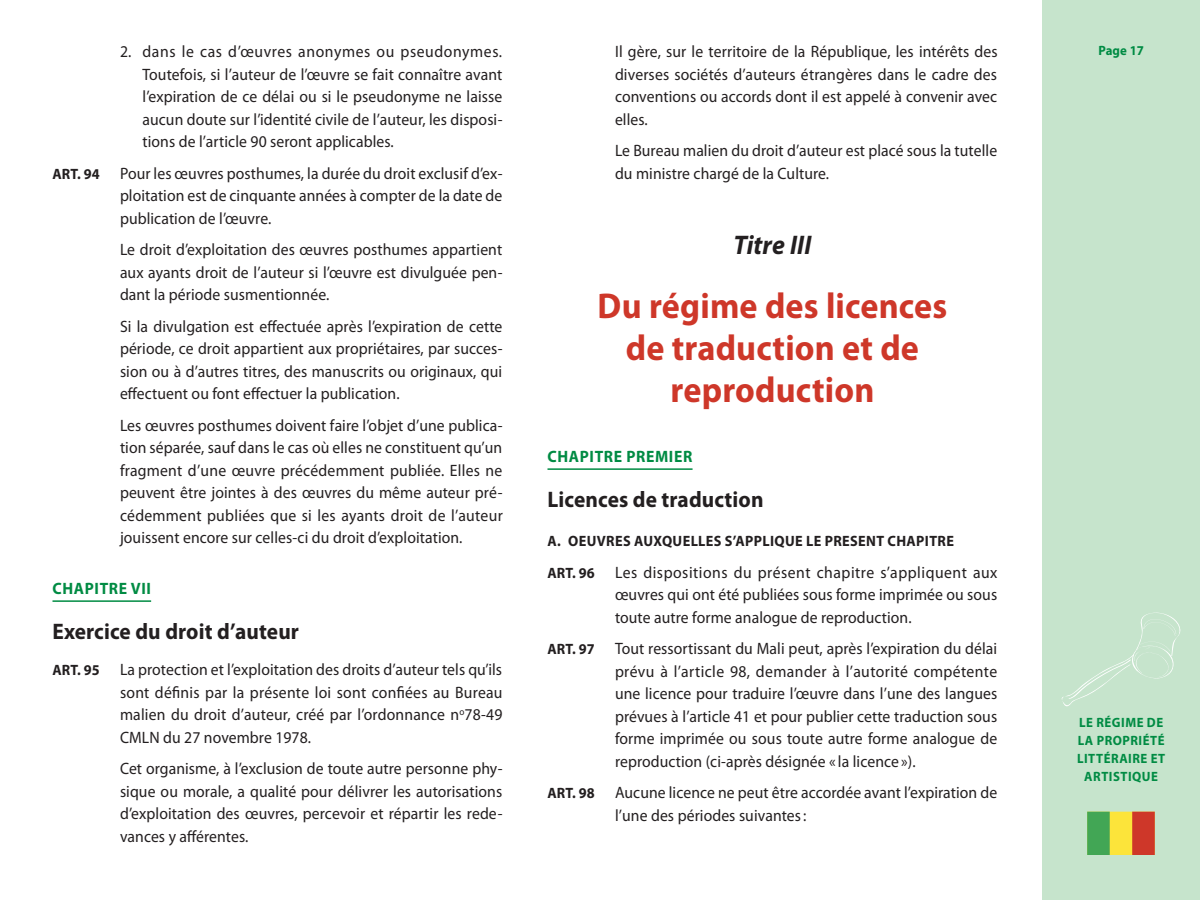
<style>
.page{position:relative;width:1200px;height:900px;background:#fff}
.page>*{position:absolute;margin:0;border:0;box-sizing:border-box;transform-origin:0 0}
.t1{font:700 36px/42px "Myriad Pro";letter-spacing:.005em;color:#ce3729;text-align:center;scale:.95 1}
.t2{font:italic 700 27px "Myriad Pro";letter-spacing:.005em;color:#231f20;scale:.95 1}
.t3{font:700 22.5px "Myriad Pro";letter-spacing:.005em;color:#231f20;scale:.95 1}
.t4{font:16.5px/22.5px "Myriad Pro";letter-spacing:.005em;color:#231f20;text-align:justify;scale:.95 1}
.t5{font:16.5px "Myriad Pro";letter-spacing:.04em;color:#231f20;scale:.95 1}
.t6{font:700 16.5px "Myriad Pro";letter-spacing:.04em;color:#008b43;scale:.95 1}
.t7{font:700 15px "Myriad Pro";letter-spacing:.025em;color:#231f20;scale:.95 1}
.t8{font:700 13.5px/18px "Myriad Pro";letter-spacing:.04em;color:#008b43;text-align:center;scale:.95 1}
.s1{font-weight:700;font-size:15px}
</style>
<div class="page">
<div style="left:1042px;top:0;width:158px;height:900px;background:#c6e4cc"></div>
<svg style="left:1087px;top:812px;width:68px;height:43px;background:#ae953d"></svg>
<svg style="left:1062px;top:613px;width:118px;height:93px"></svg>
<hr style="left:52px;top:600px;width:99px;height:2px;background:#008b43">
<hr style="left:548px;top:468px;width:145px;height:2px;background:#008b43">
<p class="t5" style="left:120px;top:43px;width:404px">2. dans le cas d’œuvres anonymes ou pseudonymes.</p>
<p class="t8" style="left:1098px;top:42px;width:49px">Page 17</p>
<p class="t4" style="left:142px;top:63px;width:380px">Toutefois, si l’auteur de l’œuvre se fait connaître avant l’expiration de ce délai ou si le pseudonyme ne laisse aucun doute sur l’identité civile de l’auteur, les disposi&shy;tions de l’article 90 seront applicables.</p>
<p class="t4" style="left:120px;top:162px;width:404px;text-indent:-68px"><span class="s1">ART. 94</span> Pour les œuvres posthumes, la durée du droit exclusif d’ex&shy;ploitation est de cinquante années à compter de la date de publication de l’œuvre.</p>
<p class="t4" style="left:120px;top:239px;width:404px">Le droit d’exploitation des œuvres posthumes appartient aux ayants droit de l’auteur si l’œuvre est divulguée pen&shy;dant la période susmentionnée.</p>
<p class="t4" style="left:120px;top:315px;width:404px">Si la divulgation est effectuée après l’expiration de cette période, ce droit appartient aux propriétaires, par succes&shy;sion ou à d’autres titres, des manuscrits ou originaux, qui effectuent ou font effectuer la publication.</p>
<p class="t4" style="left:120px;top:414px;width:404px">Les œuvres posthumes doivent faire l’objet d’une publica&shy;tion séparée, sauf dans le cas où elles ne constituent qu’un fragment d’une œuvre précédemment publiée. Elles ne peuvent être jointes à des œuvres du même auteur pré&shy;cédemment publiées que si les ayants droit de l’auteur jouissent encore sur celles-ci du droit d’exploitation.</p>
<p class="t6" style="left:52px;top:580px;width:105px">CHAPITRE VII</p>
<h3 class="t3" style="left:52px;top:619px;width:261px">Exercice du droit d’auteur</h3>
<p class="t4" style="left:120px;top:659px;width:404px;text-indent:-68px"><span class="s1">ART. 95</span> La protection et l’exploitation des droits d’auteur tels qu’ils sont définis par la présente loi sont confiées au Bureau malien du droit d’auteur, créé par l’ordonnance n<sup>o</sup>78-49<br>CMLN du 27 novembre 1978.</p>
<p class="t4" style="left:120px;top:758px;width:404px">Cet organisme, à l’exclusion de toute autre personne phy&shy;sique ou morale, a qualité pour délivrer les autorisations d’exploitation des œuvres, percevoir et répartir les rede&shy;vances y afférentes.</p>
<p class="t4" style="left:615px;top:41px;width:404px">Il gère, sur le territoire de la République, les intérêts des diverses sociétés d’auteurs étrangères dans le cadre des conventions ou accords dont il est appelé à convenir avec elles.</p>
<p class="t4" style="left:615px;top:140px;width:404px">Le Bureau malien du droit d’auteur est placé sous la tutelle du ministre chargé de la Culture.</p>
<h2 class="t2" style="left:733px;top:230px;width:84px">Titre III</h2>
<h1 class="t1" style="left:598px;top:286px;width:370px">Du régime des licences de traduction et de reproduction</h1>
<p class="t6" style="left:548px;top:448px;width:154px">CHAPITRE PREMIER</p>
<h3 class="t3" style="left:548px;top:487px;width:229px">Licences de traduction</h3>
<p class="t7" style="left:548px;top:533px;width:429px">A. OEUVRES AUXQUELLES S’APPLIQUE LE PRESENT CHAPITRE</p>
<p class="t4" style="left:615px;top:561px;width:404px;text-indent:-68px"><span class="s1">ART. 96</span> Les dispositions du présent chapitre s’appliquent aux œuvres qui ont été publiées sous forme imprimée ou sous toute autre forme analogue de reproduction.</p>
<p class="t4" style="left:615px;top:638px;width:404px;text-indent:-68px"><span class="s1">ART. 97</span> Tout ressortissant du Mali peut, après l’expiration du délai prévu à l’article 98, demander à l’autorité compétente une licence pour traduire l’œuvre dans l’une des langues prévues à l’article 41 et pour publier cette traduction sous forme imprimée ou sous toute autre forme analogue de reproduction (ci-après désignée « la licence »).</p>
<p class="t4" style="left:615px;top:782px;width:404px;text-indent:-68px"><span class="s1">ART. 98</span> Aucune licence ne peut être accordée avant l’expiration de l’une des périodes suivantes :</p>
<p class="t8" style="left:1077px;top:713px;width:94px">LE RÉGIME DE<br>LA PROPRIÉTÉ<br>LITTÉRAIRE ET<br>ARTISTIQUE</p>
</div>
